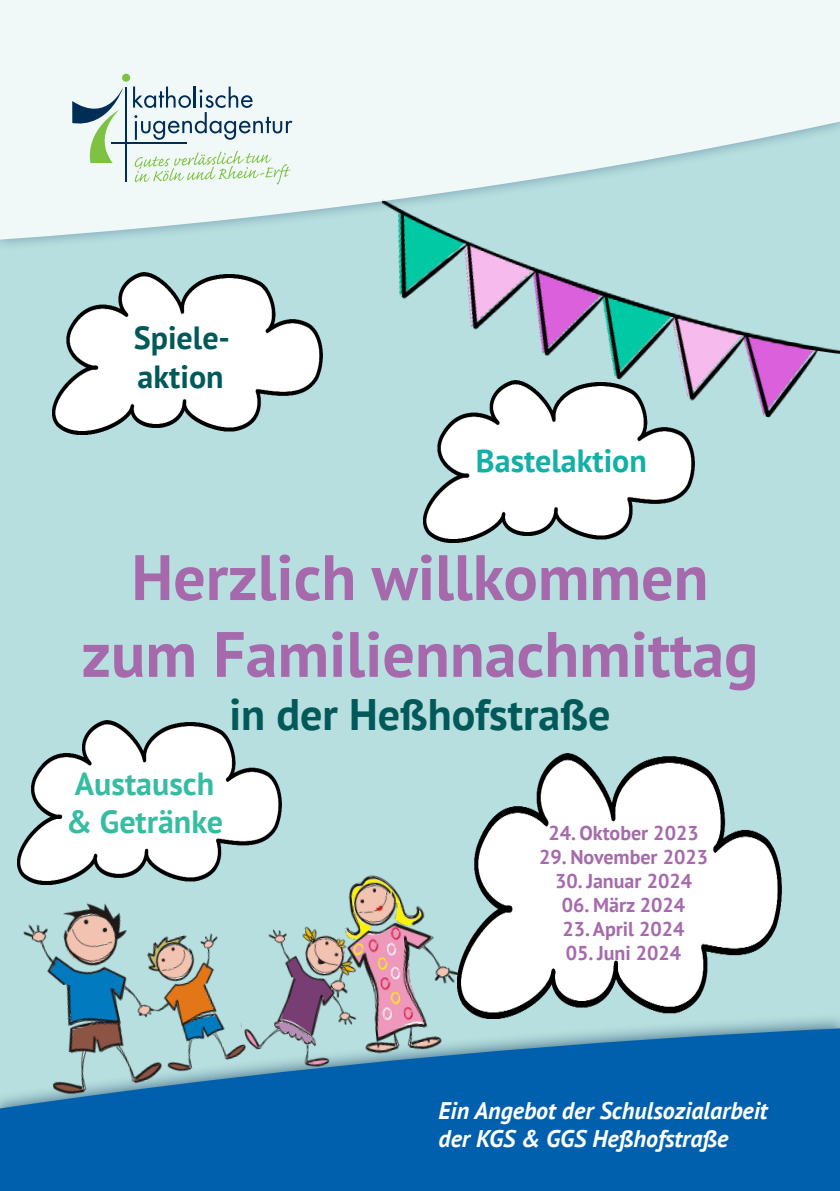
<style>
.page{position:relative;width:840px;height:1191px;background:#fff}
.page>*{position:absolute;margin:0;border:0;box-sizing:border-box;transform-origin:0 0}
.t1{font:700 64px/76.8px "PT Sans";color:#a66aac;text-align:center}
.t2{font:700 44px "PT Sans";color:#02595a}
.t3{font:700 32px "PT Sans";color:#36bda1}
.t4{font:700 32px "PT Sans";color:#02595a}
.t5{font:700 32px "PT Sans";color:#12b0a6}
.t6{font:italic 700 24px "PT Sans";color:#fff}
.t7{font:700 20px "PT Sans";color:#a66aac}
</style>
<div class="page">
<div style="left:0;top:0;width:839px;height:1191px;background:#b7dfe0"></div>
<img style="left:398px;top:252px;width:441px;height:166px">
<div style="left:0;top:0;width:839px;height:252px;background:#002d56;opacity:.6"></div>
<svg style="left:0;top:0;width:839px;height:240px;fill:#f0f8f8"></svg>
<svg style="left:133px;top:87px;width:159px;height:53px"></svg>
<hr style="left:111px;top:142px;width:75px;height:1px;background:#002d56">
<hr style="left:125px;top:87px;width:2px;height:94px;background:#002d56">
<svg style="left:72px;top:86px;width:51px;height:77px"></svg>
<div style="left:122px;top:74px;width:8px;height:8px;background:#7fc241;border-radius:50%"></div>
<svg style="left:135px;top:151px;width:156px;height:33px"></svg>
<img style="left:52px;top:272px;width:270px;height:163px">
<div style="left:0;top:1013px;width:839px;height:178px;background:#002d56;opacity:.6"></div>
<div style="left:0;top:1028px;width:839px;height:163px;background:#0160ae"></div>
<img style="left:423px;top:380px;width:271px;height:162px">
<img style="left:18px;top:721px;width:263px;height:155px">
<img style="left:467px;top:753px;width:313px;height:265px">
<img style="left:225px;top:825px;width:242px;height:250px">
<img style="left:16px;top:876px;width:233px;height:227px">
<p class="t4" style="left:134px;top:317px;width:98px">Spiele-</p>
<p class="t4" style="left:137px;top:355px;width:87px">aktion</p>
<p class="t5" style="left:475px;top:439px;width:172px">Bastelaktion</p>
<p class="t1" style="left:81px;top:538px;width:678px">Herzlich willkommen zum Familiennachmittag</p>
<p class="t2" style="left:229px;top:685px;width:382px">in der Heßhofstraße</p>
<p class="t3" style="left:75px;top:762px;width:141px">Austausch</p>
<p class="t3" style="left:66px;top:800px;width:158px">&amp; Getränke</p>
<p class="t7" style="left:548px;top:820px;width:152px">24. Oktober 2023</p>
<p class="t7" style="left:538px;top:844px;width:170px">29. November 2023</p>
<p class="t7" style="left:554px;top:868px;width:138px">30. Januar 2024</p>
<p class="t7" style="left:561px;top:892px;width:125px">06. März 2024</p>
<p class="t7" style="left:562px;top:916px;width:124px">23. April 2024</p>
<p class="t7" style="left:565px;top:940px;width:117px">05. Juni 2024</p>
<p class="t6" style="left:438px;top:1094px;width:330px">Ein Angebot der Schulsozialarbeit</p>
<p class="t6" style="left:438px;top:1123px;width:291px">der KGS &amp; GGS Heßhofstraße</p>
</div>
